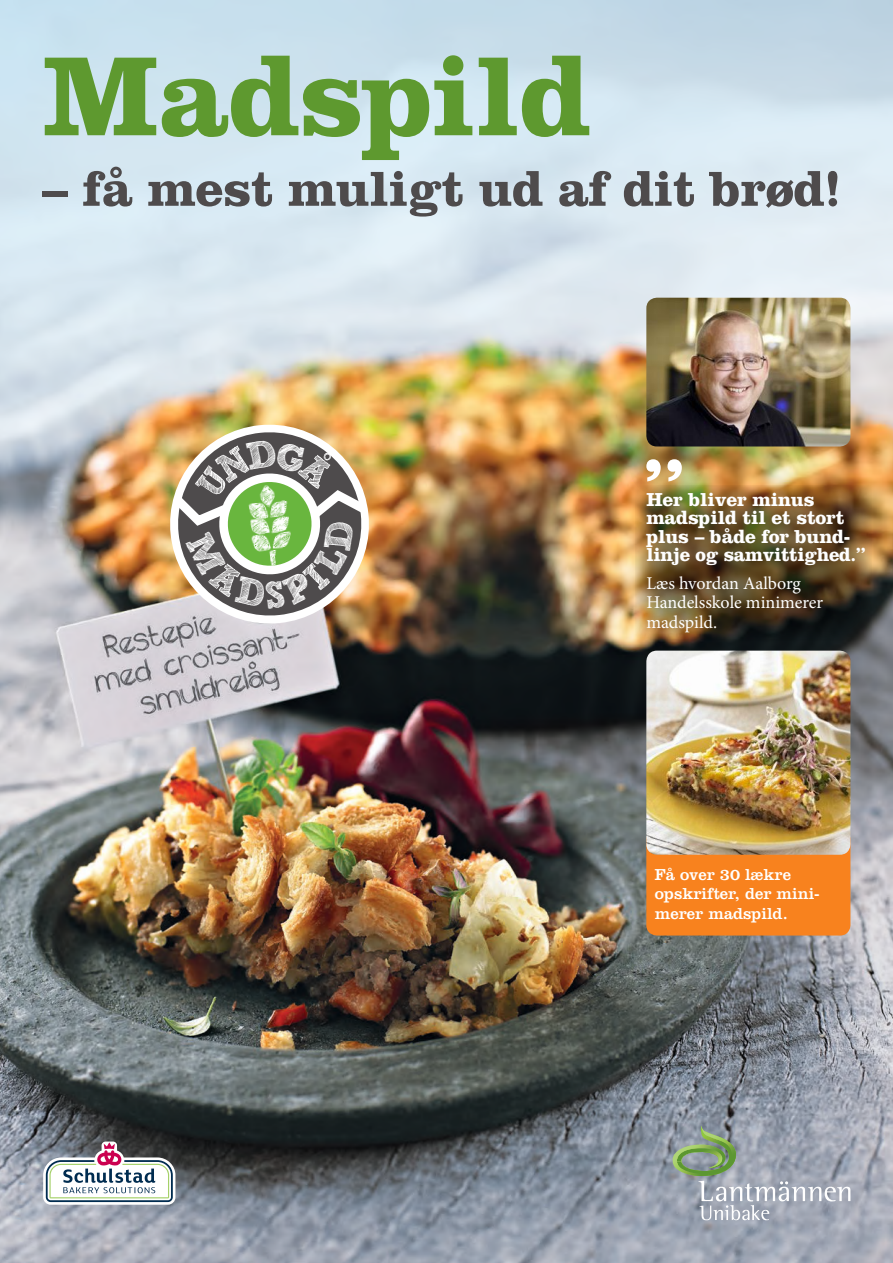
<style>
.page{position:relative;width:893px;height:1263px;background:#fff}
.page>*{position:absolute;margin:0;border:0;box-sizing:border-box;transform-origin:0 0}
.t1{font:700 117px "Clarendon";letter-spacing:-.01em;color:#5e992f}
.t2{font:700 51px "Clarendon";letter-spacing:-.01em;color:#4e4b4c}
.t3{font:700 19.5px/18.5px "Clarendon";letter-spacing:-.01em;color:#fff}
.t4{font:18px/19.5px "Minion Pro";letter-spacing:-.005em;color:#fff}
.t5{font:16.5px/19.5px "Clarendon";color:#fff}
</style>
<div class="page">
<img style="left:0;top:0;width:893px;height:1263px">
<img style="left:646px;top:298px;width:204px;height:148px">
<div style="left:646px;top:829px;width:204px;height:106px;background:#f8821e;border-radius:11px"></div>
<img style="left:635px;top:485px;width:237px;height:156px">
<img style="left:629px;top:437px;width:75px;height:62px;border-radius:50%">
<img style="left:646px;top:651px;width:204px;height:204px">
<svg style="left:43px;top:1141px;width:132px;height:64px"></svg>
<svg style="left:672px;top:1126px;width:178px;height:94px;background:#9fa8ac"></svg>
<svg style="left:646px;top:459px;width:36px;height:22px"></svg>
<img style="left:165px;top:419px;width:212px;height:210px">
<h1 class="t1" style="left:43px;top:25px;width:550px">Madspild</h1>
<h2 class="t2" style="left:43px;top:158px;width:800px">– få mest muligt ud af dit brød!</h2>
<p class="t3" style="left:646px;top:490px;width:221px">Her bliver minus madspild til et stort plus – både for bund&shy;linje og samvittighed.”</p>
<p class="t4" style="left:646px;top:573px;width:178px">Læs hvordan Aalborg<br>Handelsskole minimerer madspild.</p>
<p class="t5" style="left:655px;top:865px;width:166px">Få over 30 lækre opskrifter, der mini&shy;merer madspild.</p>
</div>
